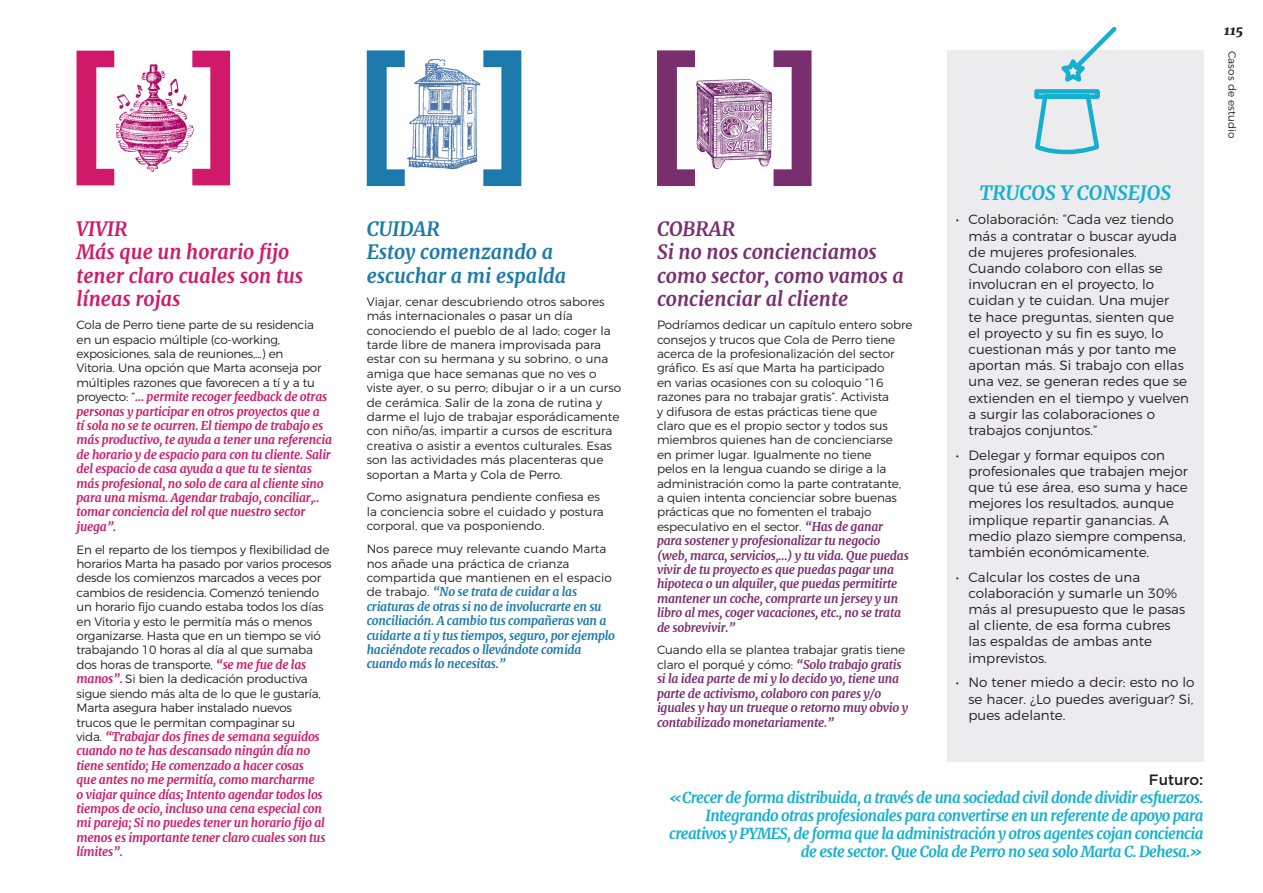
<style>
.page{position:relative;width:1263px;height:893px;background:#fff}
.page>*{position:absolute;margin:0;border:0;box-sizing:border-box;transform-origin:0 0}
.t1{font:italic 700 19.5px/23.4px "Merriweather";color:#792e6e}
.t2{font:italic 700 19.5px/23.4px "Merriweather";color:#d01a69}
.t3{font:italic 700 19.5px/23.4px "Merriweather";color:#1b7aab}
.t4{font:italic 700 19.5px "Merriweather";color:#14b0ce}
.t5{font:italic 700 15px/18px "Merriweather";letter-spacing:-.04em;color:#14b0ce;text-align:right}
.t6{font:500 15px "Gotham";color:#231f20}
.t7{font:300 13.5px/16.2px "Montserrat";color:#231f20}
.t8{font:italic 900 13.5px "Merriweather";color:#231f20}
.t9{font:300 12px/14.4px "Montserrat";letter-spacing:-.01em;color:#231f20}
.t10{font:italic 700 12px/14.4px "Merriweather";letter-spacing:-.02em;color:#d01a69}
.t11{font:italic 700 12px/14.4px "Merriweather";letter-spacing:-.02em;color:#1b7aab}
.t12{font:italic 700 12px/14.4px "Merriweather";letter-spacing:-.02em;color:#792e6e}
.t13{font:300 10.5px "Montserrat";color:#231f20}
.s1{font-family:"Montserrat";font-weight:300;font-style:normal;color:#231f20}
.s2{font-family:"Merriweather";font-weight:700;font-style:italic;color:#d01a69}
.s3{font-family:"Merriweather";font-weight:700;font-style:italic;color:#792e6e}
</style>
<div class="page">
<div style="left:947px;top:50px;width:256px;height:712px;background:#ececee"></div>
<svg style="left:77px;top:51px;width:37px;height:134px"></svg>
<svg style="left:192px;top:51px;width:38px;height:134px"></svg>
<svg style="left:367px;top:50px;width:38px;height:136px"></svg>
<svg style="left:483px;top:50px;width:38px;height:136px"></svg>
<svg style="left:657px;top:50px;width:38px;height:136px"></svg>
<svg style="left:773px;top:50px;width:38px;height:136px"></svg>
<img style="left:111px;top:59px;width:88px;height:114px">
<img style="left:401px;top:53px;width:85px;height:121px">
<img style="left:692px;top:71px;width:84px;height:103px">
<svg style="left:1034px;top:27px;width:83px;height:128px"></svg>
<p class="t2" style="left:77px;top:217px;width:53px">VIVIR</p>
<p class="t2" style="left:77px;top:241px;width:228px">Más que un horario fijo tener claro cuales son tus líneas rojas</p>
<p class="t10" style="left:77px;top:318px;width:257px"><span class="s1">Cola de Perro tiene parte de su residencia<br>en un espacio múltiple (co-working, exposiciones, sala de reuniones,...) en<br>Vitoria. Una opción que Marta aconseja por múltiples razones que favorecen a tí y a tu proyecto: “</span>... permite recoger feedback de otras personas y participar en otros proyectos que a<br>tí sola no se te ocurren. El tiempo de trabajo es más productivo, te ayuda a tener una referencia de horario y de espacio para con tu cliente. Salir del espacio de casa ayuda a que tu te sientas más profesional, no solo de cara al cliente sino para una misma. Agendar trabajo, conciliar,.. tomar conciencia del rol que nuestro sector juega”.</p>
<p class="t9" style="left:77px;top:541px;width:257px">En el reparto de los tiempos y flexibilidad de horarios Marta ha pasado por varios procesos desde los comienzos marcados a veces por cambios de residencia. Comenzó teniendo un horario fijo cuando estaba todos los días en Vitoria y esto le permitía más o menos organizarse. Hasta que en un tiempo se vió trabajando 10 horas al día al que sumaba dos horas de transporte, <span class="s2">“se me fue de las manos”.</span> Si bien la dedicación productiva sigue siendo más alta de lo que le gustaría, Marta asegura haber instalado nuevos<br>trucos que le permitan compaginar su<br>vida. <span class="s2">“Trabajar dos fines de semana seguidos cuando no te has descansado ningún día no tiene sentido; He comenzado a hacer cosas<br>que antes no me permitía, como marcharme<br>o viajar quince días; Intento agendar todos los tiempos de ocio, incluso una cena especial con mi pareja; Si no puedes tener un horario fijo al menos es importante tener claro cuales son tus límites”.</span></p>
<p class="t3" style="left:367px;top:217px;width:74px">CUIDAR</p>
<p class="t3" style="left:367px;top:241px;width:201px">Estoy comenzando a escuchar a mi espalda</p>
<p class="t9" style="left:367px;top:293px;width:256px">Viajar, cenar descubriendo otros sabores más internacionales o pasar un día conociendo el pueblo de al lado; coger la tarde libre de manera improvisada para estar con su hermana y su sobrino, o una amiga que hace semanas que no ves o viste ayer, o su perro; dibujar o ir a un curso de cerámica. Salir de la zona de rutina y darme el lujo de trabajar esporádicamente con niño/as, impartir a cursos de escritura creativa o asistir a eventos culturales. Esas son las actividades más placenteras que soportan a Marta y Cola de Perro.</p>
<p class="t9" style="left:367px;top:489px;width:239px">Como asignatura pendiente confiesa es la conciencia sobre el cuidado y postura corporal, que va posponiendo.</p>
<p class="t11" style="left:367px;top:542px;width:250px"><span class="s1">Nos parece muy relevante cuando Marta nos añade una práctica de crianza compartida que mantienen en el espacio de trabajo.</span> “No se trata de cuidar a las criaturas de otras si no de involucrarte en su conciliación. A cambio tus compañeras van a cuidarte a ti y tus tiempos, seguro, por ejemplo haciéndote recados o llevándote comida cuando más lo necesitas.”</p>
<p class="t1" style="left:657px;top:217px;width:80px">COBRAR</p>
<p class="t1" style="left:657px;top:241px;width:248px">Si no nos concienciamos como sector, como vamos a concienciar al cliente</p>
<p class="t9" style="left:657px;top:317px;width:257px">Podríamos dedicar un capítulo entero sobre consejos y trucos que Cola de Perro tiene acerca de la profesionalización del sector gráfico. Es así que Marta ha participado<br>en varias ocasiones con su coloquio “16 razones para no trabajar gratis”. Activista<br>y difusora de estas prácticas tiene que<br>claro que es el propio sector y todos sus miembros quienes han de concienciarse<br>en primer lugar. Igualmente no tiene<br>pelos en la lengua cuando se dirige a la administración como la parte contratante,<br>a quien intenta concienciar sobre buenas prácticas que no fomenten el trabajo especulativo en el sector. <span class="s3">“Has de ganar<br>para sostener y profesionalizar tu negocio (web, marca, servicios,...) y tu vida. Que puedas vivir de tu proyecto es que puedas pagar una hipoteca o un alquiler, que puedas permitirte mantener un coche, comprarte un jersey y un libro al mes, coger vacaciones, etc., no se trata de sobrevivir.”</span></p>
<p class="t12" style="left:657px;top:643px;width:253px"><span class="s1">Cuando ella se plantea trabajar gratis tiene claro el porqué y cómo:</span> “Solo trabajo gratis si la idea parte de mi y lo decido yo, tiene una parte de activismo, colaboro con pares y/o iguales y hay un trueque o retorno muy obvio y contabilizado monetariamente.”</p>
<p class="t4" style="left:979px;top:181px;width:193px">TRUCOS Y CONSEJOS</p>
<p class="t7" style="left:968px;top:210px;width:222px;text-indent:-13px">• Colaboración: “Cada vez tiendo más a contratar o buscar ayuda de mujeres profesionales.<br>Cuando colaboro con ellas se involucran en el proyecto, lo cuidan y te cuidan. Una mujer<br>te hace preguntas, sienten que el proyecto y su fin es suyo, lo cuestionan más y por tanto me aportan más. Si trabajo con ellas una vez, se generan redes que se extienden en el tiempo y vuelven a surgir las colaboraciones o trabajos conjuntos.”</p>
<p class="t7" style="left:968px;top:446px;width:221px;text-indent:-13px">• Delegar y formar equipos con profesionales que trabajen mejor que tú ese área, eso suma y hace mejores los resultados, aunque implique repartir ganancias. A medio plazo siempre compensa, también económicamente.</p>
<p class="t7" style="left:968px;top:568px;width:218px;text-indent:-13px">• Calcular los costes de una colaboración y sumarle un 30% más al presupuesto que le pasas al cliente, de esa forma cubres las espaldas de ambas ante imprevistos.</p>
<p class="t7" style="left:968px;top:673px;width:228px;text-align:justify;text-indent:-13px">• No tener miedo a decir: esto no lo se hacer. ¿Lo puedes averiguar? Si, pues adelante.</p>
<p class="t6" style="left:1149px;top:770px;width:56px">Futuro:</p>
<p class="t5" style="left:669px;top:788px;width:536px">«Crecer de forma distribuida, a través de una sociedad civil donde dividir esfuerzos.<br>Integrando otras profesionales para convertirse en un referente de apoyo para creativos y PYMES, de forma que la administración y otros agentes cojan conciencia de este sector. Que Cola de Perro no sea solo Marta C. Dehesa.»</p>
<p class="t8" style="left:1224px;top:21px;width:21px">115</p>
<p class="t13" style="left:1240px;top:51px;width:89px;rotate:90deg">Casos de estudio</p>
</div>
